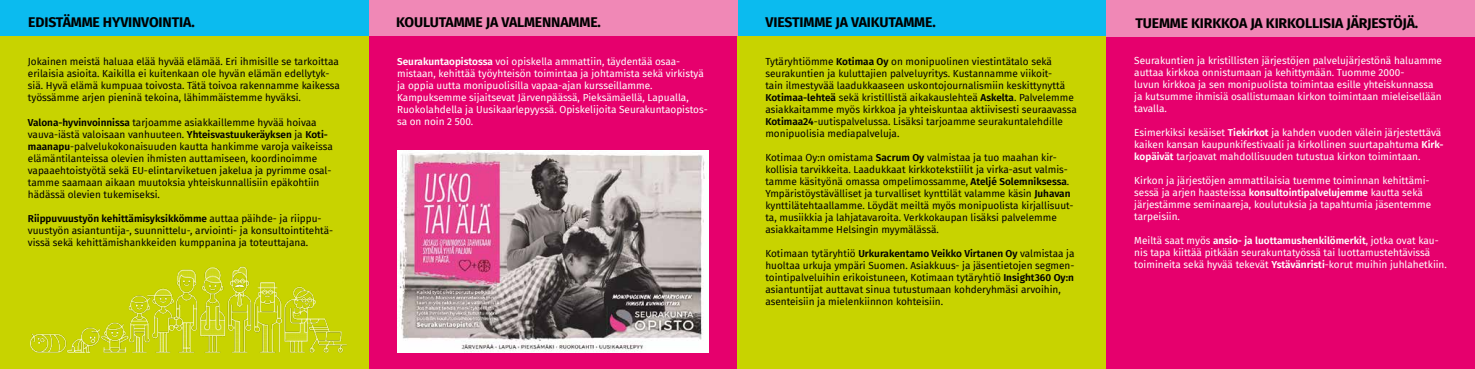
<style>
.page{position:relative;width:1475px;height:369px;background:#fff}
.page>*{position:absolute;margin:0;border:0;box-sizing:border-box;transform-origin:0 0}
.t1{font:700 14px "Fira Sans";letter-spacing:-.01em;color:#000}
.t2{font:10px/12px "Fira Sans";color:#000}
.t3{font:10px/12px "Fira Sans";color:#fff}
.s1{font-weight:600}
</style>
<div class="page">
<div style="left:0;top:0;width:369px;height:369px;background:#c8d300"></div>
<div style="left:369px;top:0;width:368px;height:369px;background:#e6006d"></div>
<div style="left:737px;top:0;width:369px;height:369px;background:#c8d300"></div>
<div style="left:1106px;top:0;width:368px;height:369px;background:#e6006d"></div>
<div style="left:369px;top:0;width:368px;height:35px;background:#f088b6"></div>
<div style="left:0;top:0;width:369px;height:35px;background:#0bbbef"></div>
<div style="left:737px;top:0;width:369px;height:35px;background:#0bbbef"></div>
<div style="left:1106px;top:0;width:368px;height:36px;background:#f088b6"></div>
<img style="left:30px;top:266px;width:317px;height:87px">
<img style="left:398px;top:150px;width:310px;height:202px">
<h1 class="t1" style="left:28px;top:10px;width:168px">EDISTÄMME HYVINVOINTIA.</h1>
<h1 class="t1" style="left:396px;top:11px;width:206px">KOULUTAMME JA VALMENNAMME.</h1>
<h1 class="t1" style="left:765px;top:10px;width:171px">VIESTIMME JA VAIKUTAMME.</h1>
<h1 class="t1" style="left:1135px;top:11px;width:284px">TUEMME KIRKKOA JA KIRKOLLISIA JÄRJESTÖJÄ.</h1>
<p class="t2" style="left:765px;top:55px;width:313px">Tytäryhtiömme <span class="s1">Kotimaa Oy</span> on monipuolinen viestintätalo sekä seurakuntien ja kuluttajien palveluyritys. Kustannamme viikoit-<br>tain ilmestyvää laadukkaaseen uskontojournalismiin keskittynyttä <span class="s1">Kotimaa-lehteä</span> sekä kristillistä aikakauslehteä <span class="s1">Askelta</span>. Palvelemme asiakkaitamme myös kirkkoa ja yhteiskuntaa aktiivisesti seuraavassa <span class="s1">Kotimaa24</span>-uutispalvelussa. Lisäksi tarjoamme seurakuntalehdille monipuolisia mediapalveluja.</p>
<p class="t2" style="left:765px;top:151px;width:309px">Kotimaa Oy:n omistama <span class="s1">Sacrum Oy</span> valmistaa ja tuo maahan kir&shy;kollisia tarvikkeita. Laadukkaat kirkkotekstiilit ja virka-asut valmis&shy;tamme käsityönä omassa ompelimossamme, <span class="s1">Ateljé Solemniksessa</span>.<br>Ympäristöystävälliset ja turvalliset kynttilät valamme käsin <span class="s1">Juhavan </span>kynttilätehtaallamme. Löydät meiltä myös monipuolista kirjallisuut&shy;ta, musiikkia ja lahjatavaroita. Verkkokaupan lisäksi palvelemme asiakkaitamme Helsingin myymälässä.</p>
<p class="t2" style="left:765px;top:247px;width:310px">Kotimaan tytäryhtiö <span class="s1">Urkurakentamo Veikko Virtanen Oy</span> valmistaa ja huoltaa urkuja ympäri Suomen. Asiakkuus- ja jäsentietojen segmen&shy;tointipalveluihin erikoistuneen, Kotimaan tytäryhtiö <span class="s1">Insight360 Oy:n </span>asiantuntijat auttavat sinua tutustumaan kohderyhmäsi arvoihin, asenteisiin ja mielenkiinnon kohteisiin.</p>
<p class="t3" style="left:1134px;top:54px;width:309px">Seurakuntien ja kristillisten järjestöjen palvelujärjestönä haluamme auttaa kirkkoa onnistumaan ja kehittymään. Tuomme 2000-<br>luvun kirkkoa ja sen monipuolista toimintaa esille yhteiskunnassa ja kutsumme ihmisiä osallistumaan kirkon toimintaan mieleisellään tavalla.</p>
<p class="t3" style="left:1134px;top:126px;width:311px">Esimerkiksi kesäiset <span class="s1">Tiekirkot</span> ja kahden vuoden välein järjestettävä kaiken kansan kaupunkifestivaali ja kirkollinen suurtapahtuma <span class="s1">Kirk&shy;kopäivät</span> tarjoavat mahdollisuuden tutustua kirkon toimintaan.</p>
<p class="t3" style="left:1134px;top:174px;width:298px">Kirkon ja järjestöjen ammattilaisia tuemme toiminnan kehittämi&shy;sessä ja arjen haasteissa <span class="s1">konsultointipalvelujemme</span> kautta sekä järjestämme seminaareja, koulutuksia ja tapahtumia jäsentemme tarpeisiin.</p>
<p class="t3" style="left:1134px;top:234px;width:314px">Meiltä saat myös <span class="s1">ansio- ja luottamushenkilömerkit</span>, jotka ovat kau&shy;nis tapa kiittää pitkään seurakuntatyössä tai luottamustehtävissä toimineita sekä hyvää tekevät <span class="s1">Ystävänristi</span>-korut muihin juhlahetkiin.</p>
<p class="t3" style="left:397px;top:55px;width:312px"><span class="s1">Seurakuntaopistossa</span> voi opiskella ammattiin, täydentää osaa&shy;mistaan, kehittää työyhteisön toimintaa ja johtamista sekä virkistyä ja oppia uutta monipuolisilla vapaa-ajan kursseillamme.<br>Kampuksemme sijaitsevat Järvenpäässä, Pieksämäellä, Lapualla, Ruokolahdella ja Uusikaarlepyyssä. Opiskelijoita Seurakuntaopistos&shy;sa on noin 2 500.</p>
<p class="t2" style="left:28px;top:56px;width:313px">Jokainen meistä haluaa elää hyvää elämää. Eri ihmisille se tarkoittaa erilaisia asioita. Kaikilla ei kuitenkaan ole hyvän elämän edellytyk&shy;siä. Hyvä elämä kumpuaa toivosta. Tätä toivoa rakennamme kaikessa työssämme arjen pieninä tekoina, lähimmäistemme hyväksi.</p>
<p class="t2" style="left:28px;top:116px;width:306px"><span class="s1">Valona-hyvinvoinnissa</span> tarjoamme asiakkaillemme hyvää hoivaa vauva-iästä valoisaan vanhuuteen. <span class="s1">Yhteisvastuukeräyksen</span> ja <span class="s1">Koti&shy;maanapu</span>-palvelukokonaisuuden kautta hankimme varoja vaikeissa elämäntilanteissa olevien ihmisten auttamiseen, koordinoimme vapaaehtoistyötä sekä EU-elintarviketuen jakelua ja pyrimme osal&shy;tamme saamaan aikaan muutoksia yhteiskunnallisiin epäkohtiin hädässä olevien tukemiseksi.</p>
<p class="t2" style="left:28px;top:212px;width:307px"><span class="s1">Riippuvuustyön kehittämisyksikkömme</span> auttaa päihde- ja riippu&shy;vuustyön asiantuntija-, suunnittelu-, arviointi- ja konsultointitehtä&shy;vissä sekä kehittämishankkeiden kumppanina ja toteuttajana.</p>
</div>
